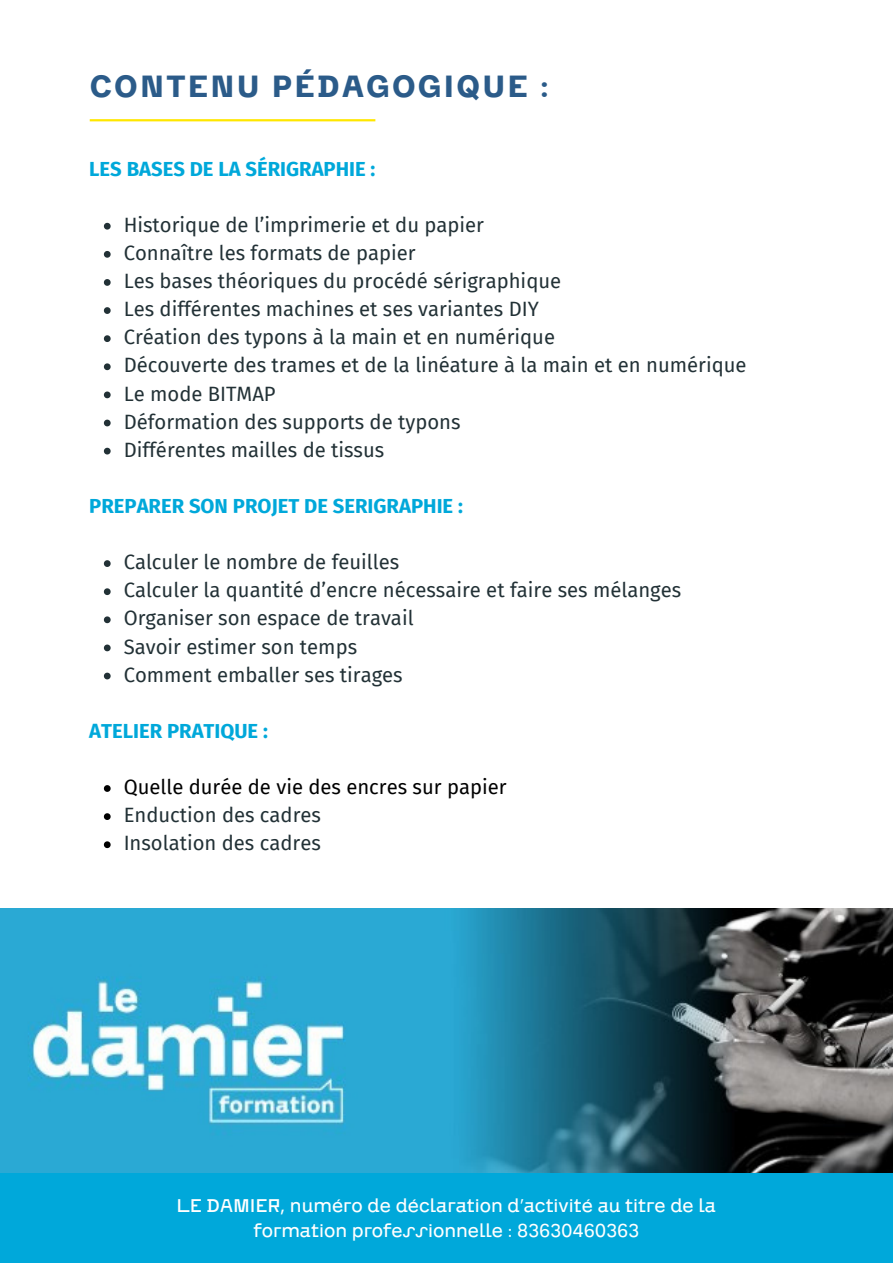
<style>
.page{position:relative;width:893px;height:1264px;background:#fff}
.page>*{position:absolute;margin:0;border:0;box-sizing:border-box;transform-origin:0 0}
.t1{font:700 30px "CA Saygon";letter-spacing:.075em;color:#2b5b89}
.t2{font:20.25px/28px "Fira Sans";color:#223136}
.t3{font:700 20.25px "Fira Sans";color:#00a8da}
.t4{font:20.25px "Fira Sans";color:#000}
.t5{font:300 18px/24.8px "CA Saygon";color:#fff;text-align:center}
</style>
<div class="page">
<img style="left:0;top:909px;width:892px;height:264px">
<div style="left:0;top:1173px;width:892px;height:89px;background:#00a8da"></div>
<svg style="left:104px;top:223px;width:7px;height:6px"></svg>
<svg style="left:104px;top:251px;width:7px;height:7px"></svg>
<svg style="left:104px;top:279px;width:7px;height:7px"></svg>
<svg style="left:104px;top:307px;width:7px;height:7px"></svg>
<svg style="left:104px;top:335px;width:7px;height:7px"></svg>
<svg style="left:104px;top:363px;width:7px;height:7px"></svg>
<svg style="left:104px;top:391px;width:7px;height:7px"></svg>
<svg style="left:104px;top:419px;width:7px;height:7px"></svg>
<svg style="left:104px;top:448px;width:7px;height:6px"></svg>
<svg style="left:104px;top:560px;width:7px;height:7px"></svg>
<svg style="left:104px;top:588px;width:7px;height:7px"></svg>
<svg style="left:104px;top:616px;width:7px;height:7px"></svg>
<svg style="left:104px;top:644px;width:7px;height:7px"></svg>
<svg style="left:104px;top:672px;width:7px;height:7px"></svg>
<svg style="left:104px;top:785px;width:7px;height:6px"></svg>
<svg style="left:104px;top:813px;width:7px;height:7px"></svg>
<svg style="left:104px;top:841px;width:7px;height:7px"></svg>
<hr style="left:90px;top:119px;width:285px;height:2px;background:#ffe700">
<h1 class="t1" style="left:90px;top:61px;width:460px">CONTENU PÉDAGOGIQUE :</h1>
<p class="t3" style="left:89px;top:151px;width:288px">LES BASES DE LA SÉRIGRAPHIE :</p>
<p class="t2" style="left:124px;top:210px;width:624px">Historique de l’imprimerie et du papier<br>Connaître les formats de papier<br>Les bases théoriques du procédé sérigraphique<br>Les différentes machines et ses variantes DIY<br>Création des typons à la main et en numérique<br>Découverte des trames et de la linéature à la main et en numérique Le mode BITMAP<br>Déformation des supports de typons<br>Différentes mailles de tissus</p>
<p class="t3" style="left:89px;top:489px;width:375px">PREPARER SON PROJET DE SERIGRAPHIE :</p>
<p class="t2" style="left:124px;top:547px;width:559px">Calculer le nombre de feuilles<br>Calculer la quantité d’encre nécessaire et faire ses mélanges Organiser son espace de travail<br>Savoir estimer son temps<br>Comment emballer ses tirages</p>
<p class="t3" style="left:89px;top:713px;width:180px">ATELIER PRATIQUE :</p>
<p class="t4" style="left:124px;top:771px;width:384px">Quelle durée de vie des encres sur papier</p>
<p class="t2" style="left:124px;top:800px;width:199px">Enduction des cadres<br>Insolation des cadres</p>
<p class="t5" style="left:176px;top:1192px;width:541px">LE DAMIER, numéro de déclaration d’activité au titre de la formation professionnelle : 83630460363</p>
</div>
